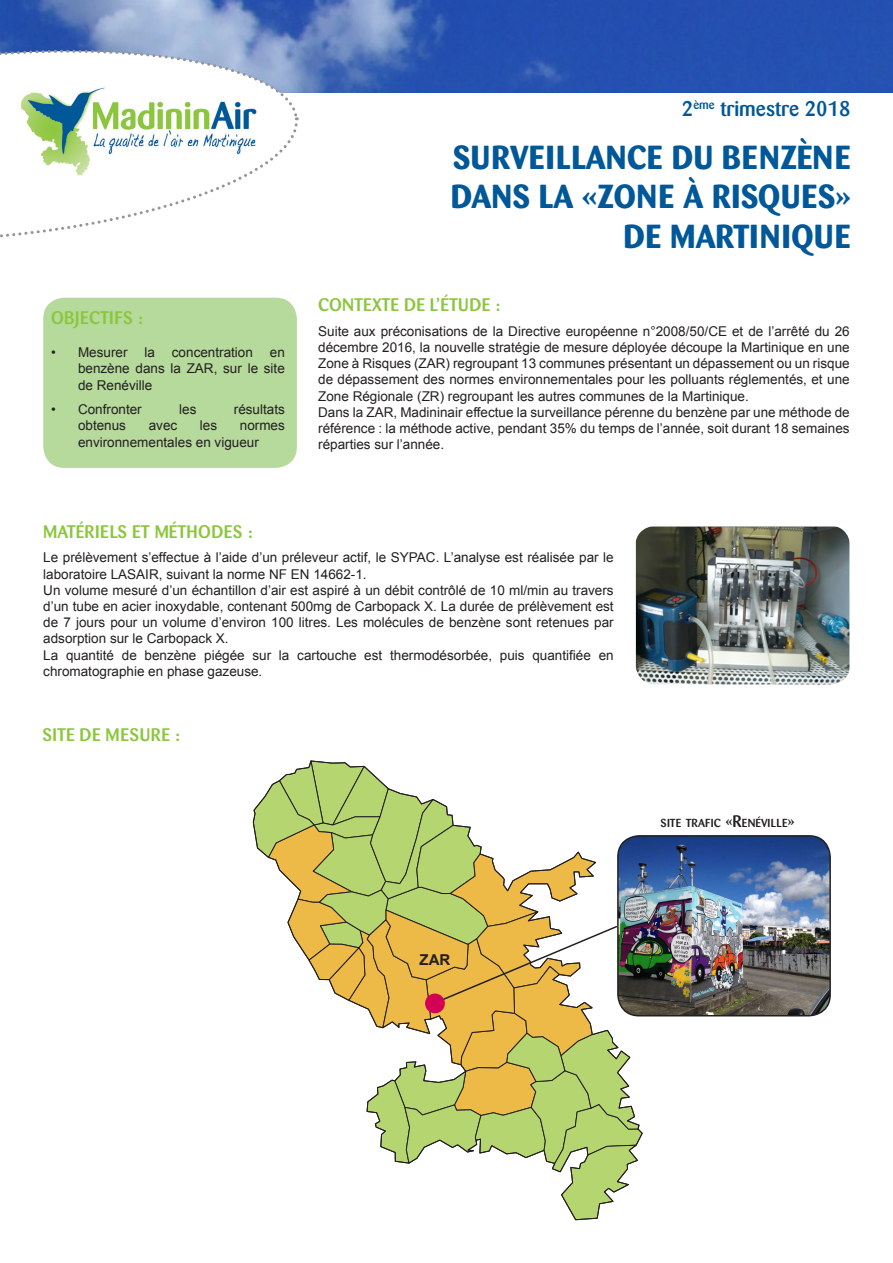
<style>
.page{position:relative;width:893px;height:1263px;background:#fff}
.page>*{position:absolute;margin:0;border:0;box-sizing:border-box;transform-origin:0 0}
.t1{font:700 33px/39.6px "Barmeno";letter-spacing:.02em;color:#005898}
.t2{font:500 21px "Barmeno";color:#005898}
.t3{font:500 18px "Barmeno";color:#8bc63e}
.t4{font:500 18px "Barmeno";letter-spacing:.02em;color:#8bc63e}
.t5{font:700 15px "Arial";color:#231f20}
.t6{font:13.5px/16.2px "Arial";color:#231f20;text-align:justify}
.t7{font:500 11.55px "Barmeno";letter-spacing:.02em;color:#231f20}
.s1{font-size:16.5px}
</style>
<div class="page">
<div style="left:43px;top:298px;width:254px;height:170px;background:#b6da9b;border-radius:21px"></div>
<img style="left:0;top:0;width:893px;height:92px">
<img style="left:636px;top:526px;width:214px;height:158px">
<img style="left:642px;top:836px;width:188px;height:180px">
<div style="left:617px;top:835px;width:214px;height:181px;border:2px solid #231f20;border-radius:21px"></div>
<svg style="left:253px;top:761px;width:389px;height:459px"></svg>
<div style="left:425px;top:993px;width:20px;height:20px;background:#d40055;border-radius:50%"></div>
<svg style="left:0;top:40px;width:301px;height:53px"></svg>
<svg style="left:0;top:41px;width:300px;height:197px"></svg>
<img style="left:19px;top:86px;width:240px;height:92px">
<p class="t4" style="left:51px;top:307px;width:93px">OBJECTIFS :</p>
<p class="t6" style="left:51px;top:344px;width:78px">• Mesurer</p>
<p class="t6" style="left:144px;top:344px;width:12px">la</p>
<p class="t6" style="left:172px;top:344px;width:83px">concentration</p>
<p class="t6" style="left:78px;top:344px;width:208px;text-indent:192px">en benzène dans la ZAR, sur le site de Renéville</p>
<p class="t6" style="left:51px;top:402px;width:92px">• Confronter</p>
<p class="t6" style="left:179px;top:402px;width:19px">les</p>
<p class="t6" style="left:234px;top:402px;width:53px">résultats</p>
<p class="t6" style="left:78px;top:418px;width:50px">obtenus</p>
<p class="t6" style="left:149px;top:418px;width:30px">avec</p>
<p class="t6" style="left:200px;top:418px;width:19px">les</p>
<p class="t6" style="left:78px;top:418px;width:208px;text-indent:162px">normes environnementales en vigueur</p>
<p class="t2" style="left:682px;top:97px;width:170px">2<sup>ème</sup> trimestre 2018</p>
<p class="t1" style="left:451px;top:137px;width:401px">SURVEILLANCE DU BENZÈNE<br>DANS LA «ZONE À RISQUES»</p>
<p class="t1" style="left:623px;top:216px;width:228px">DE MARTINIQUE</p>
<p class="t3" style="left:318px;top:294px;width:184px">CONTEXTE DE L’ÉTUDE :</p>
<p class="t6" style="left:318px;top:323px;width:533px">Suite aux préconisations de la Directive européenne n°2008/50/CE et de l’arrêté du 26 décembre 2016, la nouvelle stratégie de mesure déployée découpe la Martinique en une Zone à Risques (ZAR) regroupant 13 communes présentant un dépassement ou un risque de dépassement des normes environnementales pour les polluants réglementés, et une Zone Régionale (ZR) regroupant les autres communes de la Martinique.</p>
<p class="t6" style="left:318px;top:404px;width:533px">Dans la ZAR, Madininair effectue la surveillance pérenne du benzène par une méthode de référence : la méthode active, pendant 35% du temps de l’année, soit durant 18 semaines réparties sur l’année.</p>
<p class="t3" style="left:43px;top:521px;width:211px">MATÉRIELS ET MÉTHODES :</p>
<p class="t6" style="left:43px;top:550px;width:572px">Le prélèvement s’effectue à l’aide d’un préleveur actif, le SYPAC. L’analyse est réalisée par le laboratoire LASAIR, suivant la norme NF EN 14662-1.</p>
<p class="t6" style="left:43px;top:582px;width:572px">Un volume mesuré d’un échantillon d’air est aspiré à un débit contrôlé de 10 ml/min au travers d’un tube en acier inoxydable, contenant 500mg de Carbopack X. La durée de prélèvement est de 7 jours pour un volume d’environ 100 litres. Les molécules de benzène sont retenues par adsorption sur le Carbopack X.</p>
<p class="t6" style="left:43px;top:647px;width:572px">La quantité de benzène piégée sur la cartouche est thermodésorbée, puis quantifiée en chromatographie en phase gazeuse.</p>
<p class="t4" style="left:43px;top:724px;width:139px">SITE DE MESURE :</p>
<p class="t5" style="left:420px;top:949px;width:32px">ZAR</p>
<p class="t7" style="left:661px;top:816px;width:136px">SITE TRAFIC <span class="s1">«R</span>ENÉVILLE<span class="s1">»</span></p>
</div>
